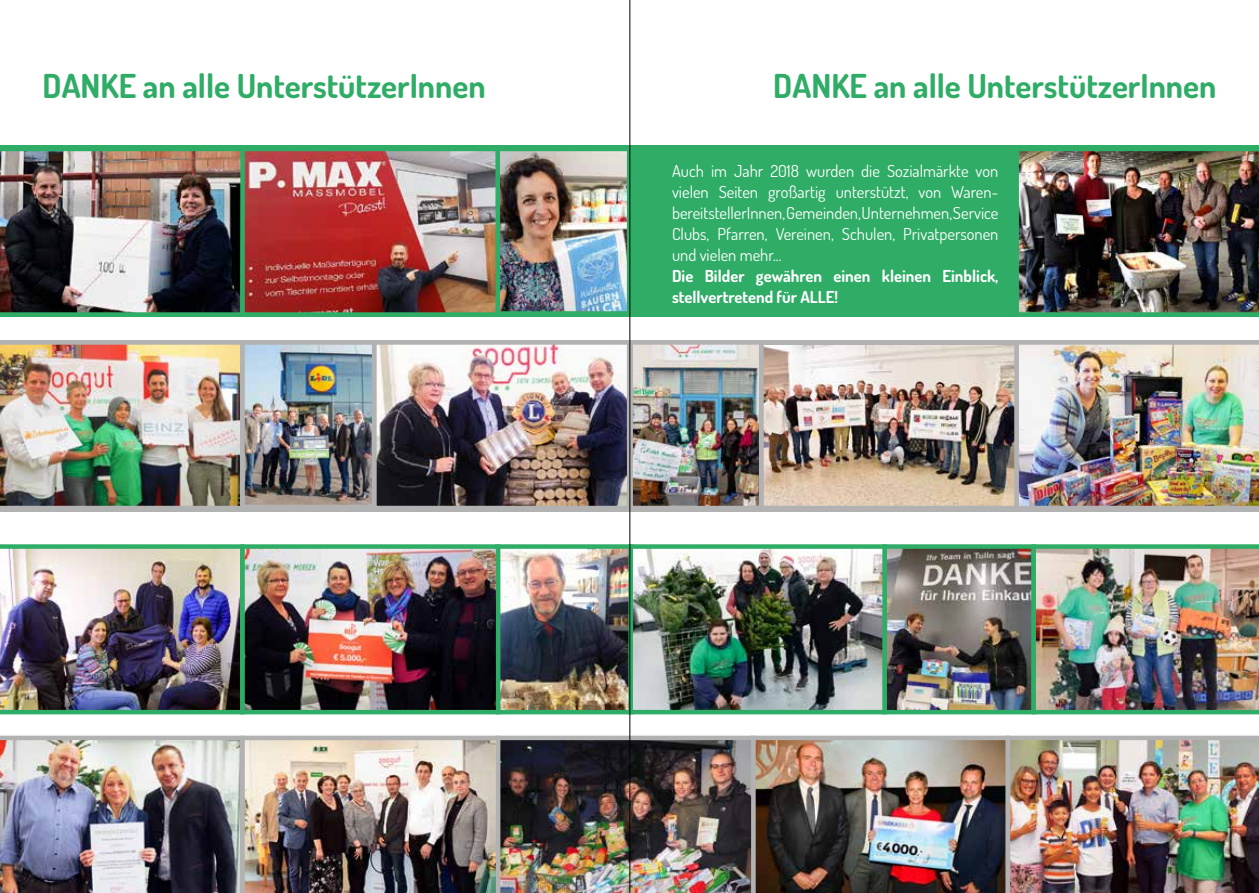
<style>
.page{position:relative;width:1259px;height:893px;background:#fff}
.page>*{position:absolute;margin:0;border:0;box-sizing:border-box;transform-origin:0 0}
.t1{font:700 33px "Dosis";color:#2fac66}
.t2{font:16.5px/21px "Dosis";color:#fff;text-align:justify}
.t3{font:700 16.5px/21px "Dosis";color:#fff}
</style>
<div class="page">
<div style="left:0;top:146px;width:1259px;height:171px;background:#2fac66"></div>
<img style="left:248px;top:152px;width:247px;height:160px">
<img style="left:0;top:145px;width:248px;height:168px">
<div style="left:240px;top:147px;width:260px;height:170px;border:4px solid #2fac66"></div>
<img style="left:500px;top:549px;width:531px;height:160px">
<div style="left:495px;top:544px;width:138px;height:170px;border:4px solid #2fac66"></div>
<img style="left:245px;top:549px;width:250px;height:160px">
<img style="left:0;top:544px;width:240px;height:170px">
<img style="left:500px;top:152px;width:126px;height:159px">
<div style="left:495px;top:147px;width:136px;height:169px;border:4px solid #2fac66"></div>
<div style="left:240px;top:544px;width:260px;height:170px;border:4px solid #2fac66"></div>
<img style="left:0;top:736px;width:1259px;height:157px">
<img style="left:764px;top:346px;width:250px;height:159px">
<div style="left:759px;top:340px;width:260px;height:170px;border:4px solid #b3b2b2"></div>
<img style="left:1014px;top:340px;width:245px;height:170px">
<img style="left:245px;top:345px;width:513px;height:160px">
<img style="left:0;top:340px;width:244px;height:170px">
<div style="left:240px;top:340px;width:136px;height:169px;border:4px solid #b3b2b2"></div>
<div style="left:372px;top:340px;width:259px;height:170px;border:4px solid #b3b2b2"></div>
<div style="left:628px;top:340px;width:135px;height:170px;border:4px solid #b3b2b2"></div>
<img style="left:1018px;top:151px;width:241px;height:162px">
<div style="left:882px;top:544px;width:154px;height:170px;border:4px solid #2fac66"></div>
<div style="left:628px;top:544px;width:259px;height:170px;border:4px solid #2fac66"></div>
<img style="left:1031px;top:544px;width:228px;height:170px">
<hr style="left:629px;top:0;width:1px;height:893px;background:#000">
<h1 class="t1" style="left:43px;top:64px;width:445px">DANKE an alle UnterstützerInnen</h1>
<h1 class="t1" style="left:773px;top:64px;width:445px">DANKE an alle UnterstützerInnen</h1>
<p class="t2" style="left:672px;top:160px;width:328px">Auch im Jahr 2018 wurden die Sozialmärkte von vielen Seiten großartig unterstützt, von Waren&shy;bereitstellerInnen, Gemeinden, Unternehmen, Service Clubs, Pfarren, Vereinen, Schulen, Privatpersonen und vielen mehr...</p>
<p class="t3" style="left:672px;top:265px;width:328px">Die Bilder gewähren einen kleinen Einblick, stellvertretend für ALLE!</p>
</div>
